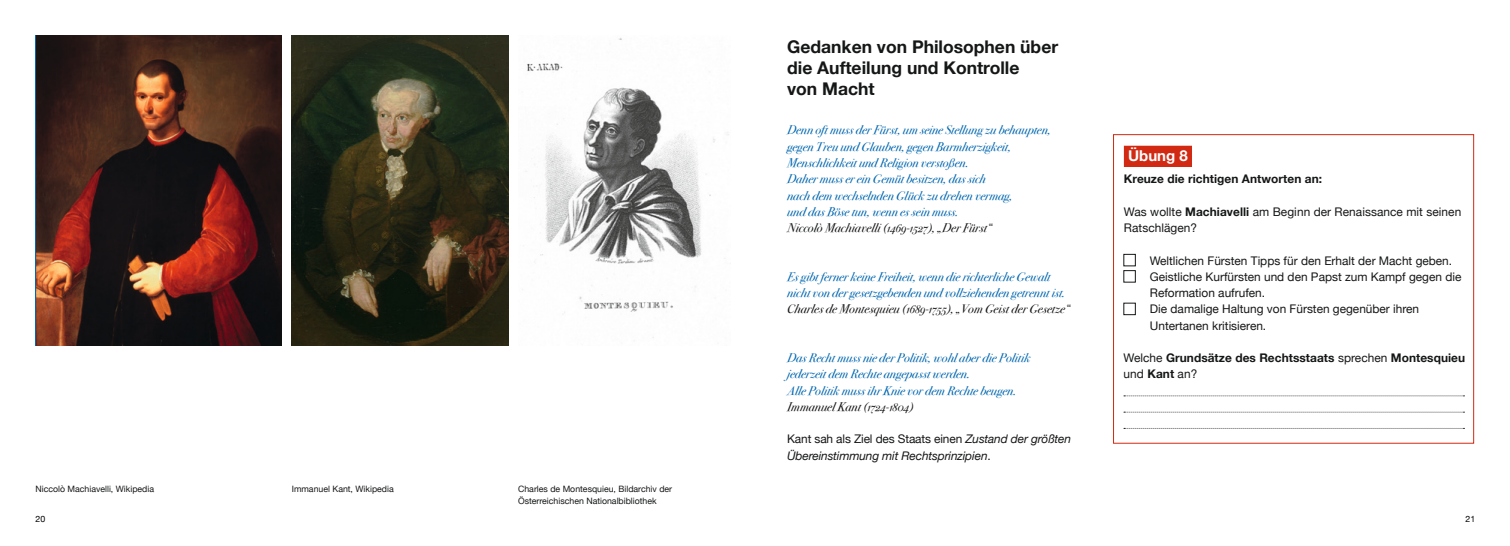
<style>
.page{position:relative;width:1510px;height:546px;background:#fff}
.page>*{position:absolute;margin:0;border:0;box-sizing:border-box;transform-origin:0 0}
.t1{font:700 17.5px/21px "Helvetica Neue";color:#151616}
.t2{font:700 15px "Helvetica Neue";color:#fff}
.t3{font:italic 12.5px/16.2px "Bodoni Svty Two OSITCTT";color:#0067b0}
.t4{font:italic 12.5px "Bodoni Svty Two OSITCTT";letter-spacing:.005em;color:#151616}
.t5{font:11.88px/16.2px "Helvetica Neue";color:#151616}
.t6{font:700 11.88px/16.2px "Helvetica Neue";letter-spacing:.005em;color:#151616}
.t7{font:italic 11.88px/16.2px "Helvetica Neue";letter-spacing:-.01em;color:#151616}
.t8{font:8.75px/12.5px "Helvetica Neue";color:#151616}
.t9{font:8.75px "Helvetica Neue";color:#000}
.s1{font-style:normal}
.s2{font-weight:700}
.s3{font-weight:400}
</style>
<div class="page">
<img style="left:36px;top:35px;width:245px;height:311px">
<img style="left:292px;top:35px;width:216px;height:311px">
<img style="left:525px;top:38px;width:204px;height:300px">
<div style="left:1113px;top:134px;width:360px;height:309px;border:1px solid #d12912"></div>
<div style="left:1123px;top:303px;width:12px;height:12px;border:1px solid #151616"></div>
<svg style="left:1124px;top:395px;width:340px;height:1px"></svg>
<svg style="left:1124px;top:412px;width:340px;height:1px"></svg>
<svg style="left:1124px;top:428px;width:340px;height:1px"></svg>
<div style="left:1123px;top:146px;width:69px;height:21px;background:#d12912"></div>
<p class="t8" style="left:35px;top:483px;width:120px">Niccolò Machiavelli, Wikipedia</p>
<p class="t8" style="left:292px;top:483px;width:103px">Immanuel Kant, Wikipedia</p>
<p class="t8" style="left:518px;top:483px;width:155px">Charles de Montesquieu, Bildarchiv der<br>Österreichischen Nationalbibliothek</p>
<h1 class="t1" style="left:787px;top:36px;width:272px">Gedanken von Philosophen über die Aufteilung und Kontrolle<br>von Macht</h1>
<p class="t3" style="left:787px;top:122px;width:265px">Denn oft muss der Fürst, um seine Stellung zu behaupten, gegen Treu und Glauben, gegen Barmherzigkeit, Menschlichkeit und Religion verstoßen.<br>Daher muss er ein Gemüt besitzen, das sich<br>nach dem wechselnden Glück zu drehen vermag,<br>und das Böse tun, wenn es sein muss.</p>
<p class="t4" style="left:787px;top:220px;width:206px">Niccolò Machiavelli (1469-1527), „Der Fürst“</p>
<p class="t3" style="left:787px;top:268px;width:279px">Es gibt ferner keine Freiheit, wenn die richterliche Gewalt nicht von der gesetzgebenden und vollziehenden getrennt ist.</p>
<p class="t4" style="left:787px;top:301px;width:284px">Charles de Montesquieu (1689-1755), „Vom Geist der Gesetze“</p>
<p class="t3" style="left:787px;top:350px;width:244px">Das Recht muss nie der Politik, wohl aber die Politik jederzeit dem Rechte angepasst werden.<br>Alle Politik muss ihr Knie vor dem Rechte beugen.</p>
<p class="t4" style="left:787px;top:399px;width:128px">Immanuel Kant (1724-1804)</p>
<p class="t7" style="left:787px;top:431px;width:285px"><span class="s1">Kant sah als Ziel des Staats einen</span> Zustand der größten<br>Übereinstimmung mit Rechtsprinzipien<span class="s1">.</span></p>
<p class="t2" style="left:1128px;top:144px;width:61px">Übung 8</p>
<p class="t6" style="left:1123px;top:171px;width:200px">Kreuze die richtigen Antworten an:</p>
<p class="t5" style="left:1123px;top:204px;width:339px">Was wollte <span class="s2">Machiavelli</span> am Beginn der Renaissance mit seinen<br>Ratschlägen?</p>
<p class="t5" style="left:1149px;top:253px;width:313px">Weltlichen Fürsten Tipps für den Erhalt der Macht geben.<br>Geistliche Kurfürsten und den Papst zum Kampf gegen die Reformation aufrufen.<br>Die damalige Haltung von Fürsten gegenüber ihren Untertanen kritisieren.</p>
<p class="t6" style="left:1123px;top:350px;width:343px"><span class="s3">Welche</span> Grundsätze des Rechtsstaats <span class="s3">sprechen</span> Montesquieu <span class="s3">und</span> Kant <span class="s3">an?</span></p>
<p class="t9" style="left:35px;top:512px;width:11px">20</p>
<p class="t9" style="left:1465px;top:512px;width:11px">21</p>
</div>
